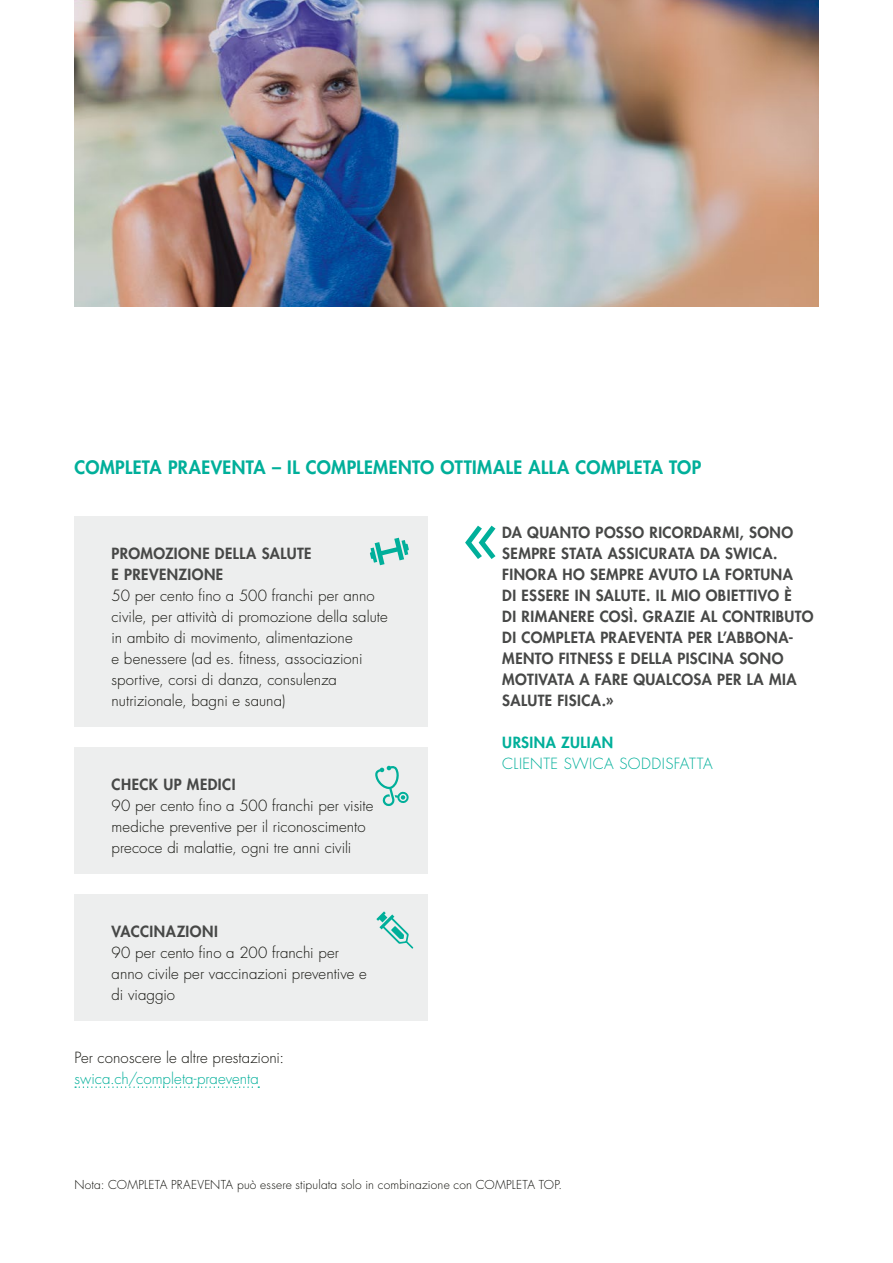
<style>
.page{position:relative;width:893px;height:1263px;background:#fff}
.page>*{position:absolute;margin:0;border:0;box-sizing:border-box;transform-origin:0 0}
.t1{font:500 70.65px "Futura Std";color:#00af9a}
.t2{font:800 18px "Futura Std";letter-spacing:.02em;color:#00af9a}
.t3{font:300 15px/21px "Futura Std";letter-spacing:.005em;color:#12120d}
.t4{font:800 15px/21px "Futura Std";letter-spacing:.03em;color:#474847}
.t5{font:300 15px "Futura Std";letter-spacing:.01em;color:#00af9a}
.t6{font:800 15px "Futura Std";letter-spacing:.03em;color:#00af9a}
.t7{font:300 12px "Futura Std";letter-spacing:.015em;color:#12120d}
</style>
<div class="page">
<img style="left:74px;top:0;width:745px;height:306px">
<div style="left:74px;top:894px;width:354px;height:126px;background:#edeeee"></div>
<svg style="left:376px;top:911px;width:37px;height:37px"></svg>
<div style="left:74px;top:516px;width:354px;height:211px;background:#edeeee"></div>
<div style="left:74px;top:747px;width:354px;height:127px;background:#edeeee"></div>
<svg style="left:370px;top:538px;width:39px;height:27px"></svg>
<svg style="left:375px;top:766px;width:34px;height:40px"></svg>
<svg style="left:75px;top:1086px;width:184px;height:2px"></svg>
<p class="t2" style="left:74px;top:456px;width:628px">COMPLETA PRAEVENTA – IL COMPLEMENTO OTTIMALE ALLA COMPLETA TOP</p>
<p class="t4" style="left:112px;top:542px;width:201px">PROMOZIONE DELLA SALUTE<br>E PREVENZIONE</p>
<p class="t3" style="left:112px;top:585px;width:278px">50 per cento fino a 500 franchi per anno civile, per attività di promozione della salute in ambito di movimento, alimentazione<br>e benessere (ad es. fitness, associazioni sportive, corsi di danza, consulenza nutrizionale, bagni e sauna)</p>
<p class="t4" style="left:112px;top:773px;width:125px">CHECK UP MEDICI</p>
<p class="t3" style="left:112px;top:795px;width:263px">90 per cento fino a 500 franchi per visite mediche preventive per il riconoscimento precoce di malattie, ogni tre anni civili</p>
<p class="t4" style="left:112px;top:920px;width:108px">VACCINAZIONI</p>
<p class="t3" style="left:112px;top:942px;width:257px">90 per cento fino a 200 franchi per anno civile per vaccinazioni preventive e di viaggio</p>
<p class="t3" style="left:74px;top:1047px;width:211px">Per conoscere le altre prestazioni:</p>
<p class="t5" style="left:74px;top:1069px;width:186px">swica.ch/completa-praeventa</p>
<h1 class="t1" style="left:463px;top:495px;width:38px">«</h1>
<p class="t4" style="left:502px;top:521px;width:313px">DA QUANTO POSSO RICORDARMI, SONO SEMPRE STATA ASSICURATA DA SWICA.<br>FINORA HO SEMPRE AVUTO LA FORTUNA<br>DI ESSERE IN SALUTE. IL MIO OBIETTIVO È<br>DI RIMANERE COSÌ. GRAZIE AL CONTRIBUTO DI COMPLETA PRAEVENTA PER L’ABBONA-MENTO FITNESS E DELLA PISCINA SONO MOTIVATA A FARE QUALCOSA PER LA MIA SALUTE FISICA.»</p>
<p class="t6" style="left:502px;top:732px;width:112px">URSINA ZULIAN</p>
<p class="t5" style="left:502px;top:754px;width:212px">CLIENTE SWICA SODDISFATTA</p>
<p class="t7" style="left:74px;top:1177px;width:489px">Nota: COMPLETA PRAEVENTA può essere stipulata solo in combinazione con COMPLETA TOP.</p>
</div>
